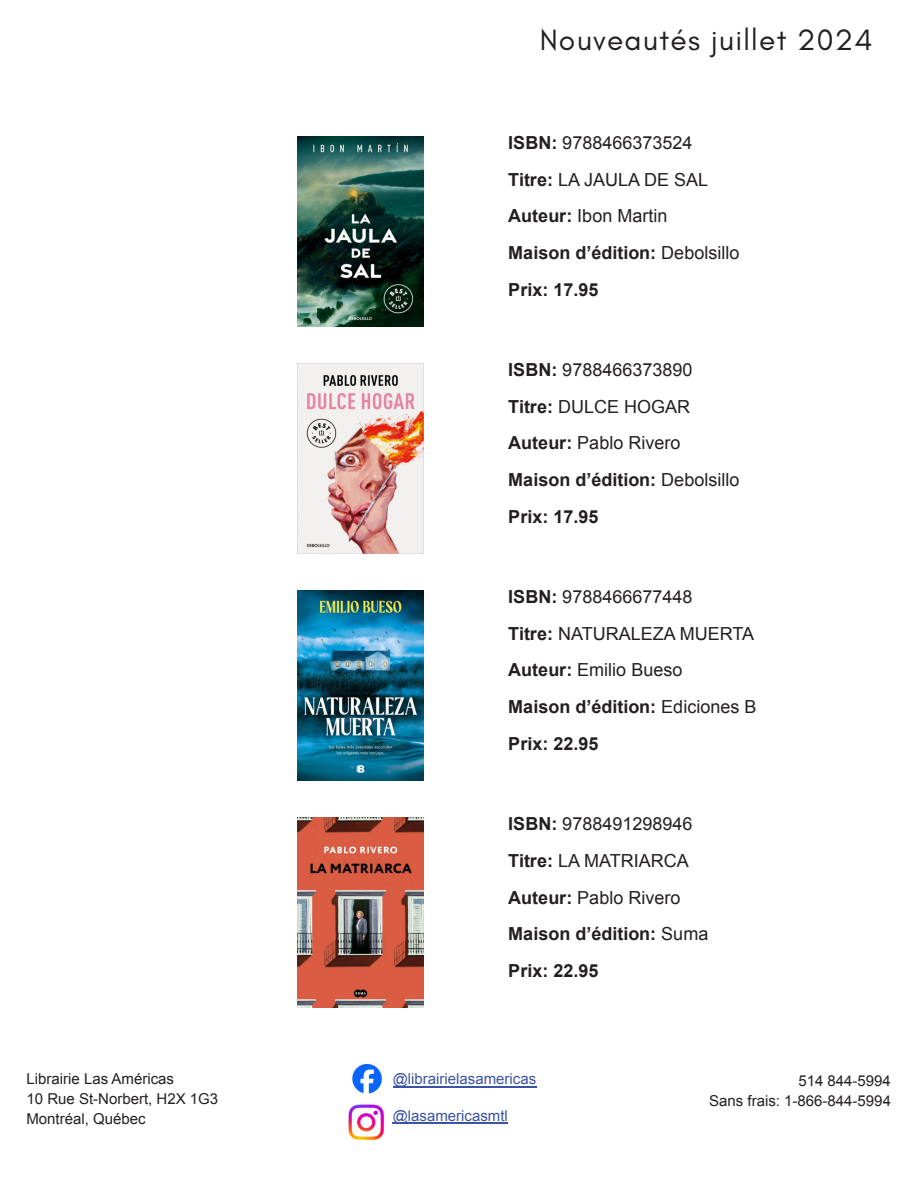
<style>
.page{position:relative;width:918px;height:1188px;background:#fff}
.page>*{position:absolute;margin:0;border:0;box-sizing:border-box;transform-origin:0 0}
.t1{font:30px "Glacial Indifference";letter-spacing:.04em;color:#231f20}
.t2{font:18px/36.6px "Arial";color:#231f20}
.t3{font:700 18px/36.6px "Arial";color:#231f20}
.t4{font:15px/20px "Arial";color:#231f20}
.t5{font:15px "Arial";color:#3a53a3}
.s1{font-weight:700}
.s2{font-weight:400}
</style>
<div class="page">
<img style="left:298px;top:136px;width:125px;height:191px">
<img style="left:298px;top:363px;width:125px;height:191px">
<img style="left:298px;top:590px;width:125px;height:191px">
<img style="left:298px;top:817px;width:125px;height:191px">
<img style="left:352px;top:1063px;width:30px;height:31px">
<img style="left:348px;top:1104px;width:45px;height:36px">
<hr style="left:393px;top:1086px;width:143px;height:1px;background:#3a53a3">
<hr style="left:393px;top:1122px;width:115px;height:1px;background:#3a53a3">
<h1 class="t1" style="left:540px;top:27px;width:334px">Nouveautés juillet 2024</h1>
<p class="t2" style="left:508px;top:126px;width:233px"><span class="s1">ISBN:</span> 9788466373524<br><span class="s1">Titre:</span> LA JAULA DE SAL<br><span class="s1">Auteur:</span> Ibon Martin<br><span class="s1">Maison d’édition:</span> Debolsillo<br><span class="s1">Prix: 17.95</span></p>
<p class="t3" style="left:508px;top:353px;width:233px">ISBN: <span class="s2">9788466373890<br></span>Titre: <span class="s2">DULCE HOGAR<br></span>Auteur: <span class="s2">Pablo Rivero<br></span>Maison d’édition: <span class="s2">Debolsillo<br></span>Prix: 17.95</p>
<p class="t2" style="left:508px;top:580px;width:250px"><span class="s1">ISBN:</span> 9788466677448<br><span class="s1">Titre:</span> NATURALEZA MUERTA<br><span class="s1">Auteur:</span> Emilio Bueso<br><span class="s1">Maison d’édition:</span> Ediciones B<br><span class="s1">Prix: 22.95</span></p>
<p class="t3" style="left:508px;top:807px;width:202px">ISBN: <span class="s2">9788491298946<br></span>Titre: <span class="s2">LA MATRIARCA<br></span>Auteur: <span class="s2">Pablo Rivero<br></span>Maison d’édition: <span class="s2">Suma<br></span>Prix: 22.95</p>
<p class="t5" style="left:393px;top:1074px;width:145px">@librairielasamericas</p>
<p class="t5" style="left:393px;top:1110px;width:117px">@lasamericasmtl</p>
<p class="t4" style="left:26px;top:1071px;width:193px">Librairie Las Américas<br>10 Rue St-Norbert, H2X 1G3<br>Montréal, Québec</p>
<p class="t4" style="left:709px;top:1072px;width:183px;text-align:right">514 844-5994<br>Sans frais: 1-866-844-5994</p>
</div>
